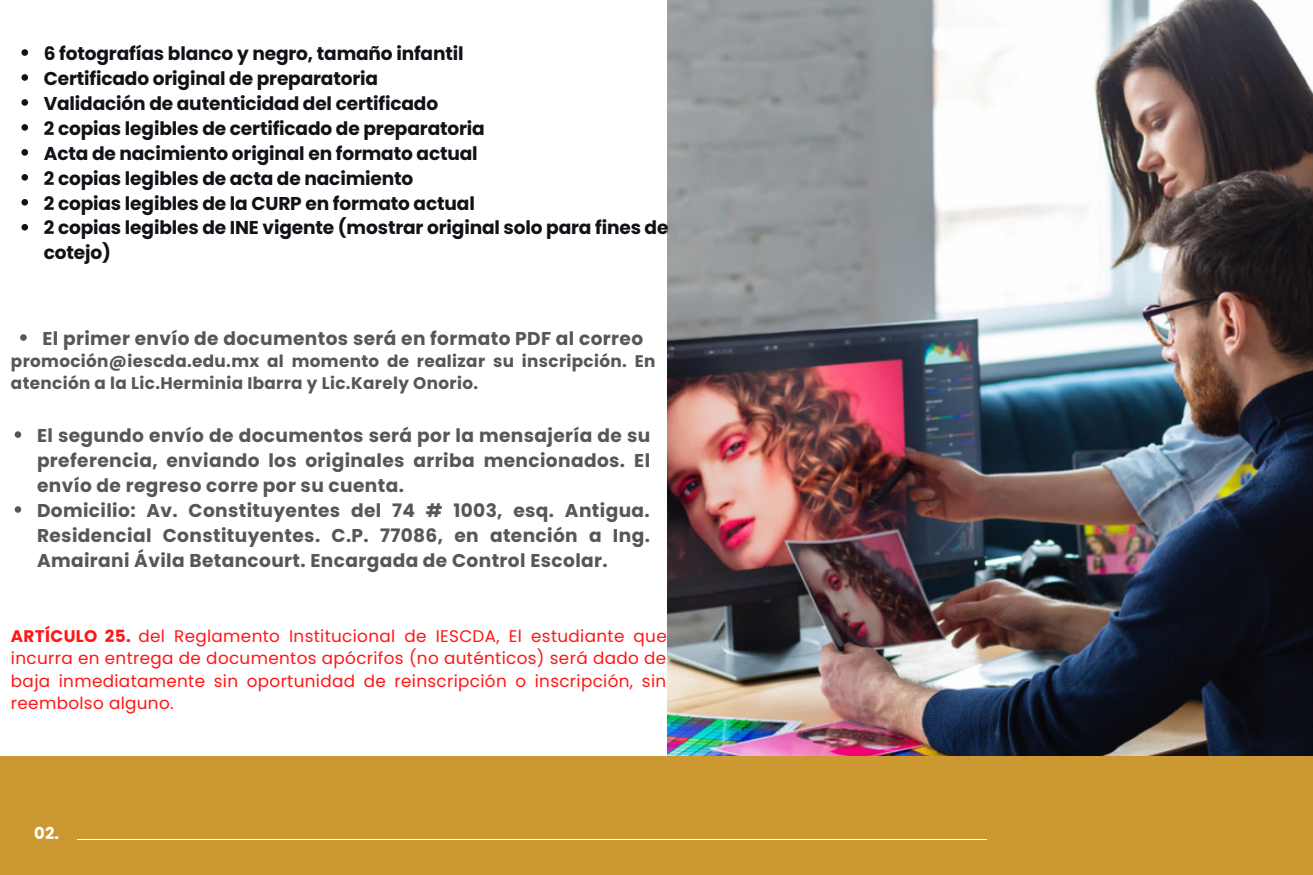
<style>
.page{position:relative;width:1313px;height:875px;background:#fff}
.page>*{position:absolute;margin:0;border:0;box-sizing:border-box;transform-origin:0 0}
.t1{font:700 18.55px/24.8px "Poppins";letter-spacing:.02em;color:#575756}
.t2{font:700 18.55px/24.8px "Poppins";letter-spacing:-.01em;color:#111217}
.t3{font:16.8px/22.4px "Poppins";letter-spacing:.02em;color:#ff1616;text-align:justify}
.t4{font:700 16.8px/22.4px "Poppins";letter-spacing:.02em;color:#575756}
.t5{font:700 16.45px "Poppins";color:#fff}
.s1{font-weight:700}
</style>
<div class="page">
<img style="left:667px;top:0;width:645px;height:756px">
<div style="left:0;top:756px;width:1312px;height:118px;background:#cb9832"></div>
<hr style="left:78px;top:838px;width:908px;height:1px;background:#fff">
<svg style="left:21px;top:49px;width:7px;height:7px"></svg>
<svg style="left:21px;top:74px;width:7px;height:7px"></svg>
<svg style="left:21px;top:99px;width:7px;height:7px"></svg>
<svg style="left:21px;top:124px;width:7px;height:7px"></svg>
<svg style="left:21px;top:149px;width:7px;height:7px"></svg>
<svg style="left:21px;top:174px;width:7px;height:6px"></svg>
<svg style="left:21px;top:199px;width:7px;height:6px"></svg>
<svg style="left:21px;top:224px;width:7px;height:6px"></svg>
<svg style="left:20px;top:334px;width:7px;height:6px"></svg>
<svg style="left:15px;top:431px;width:6px;height:6px"></svg>
<svg style="left:15px;top:506px;width:6px;height:6px"></svg>
<p class="t2" style="left:44px;top:41px;width:626px">6 fotografías blanco y negro, tamaño infantil<br>Certificado original de preparatoria<br>Validación de autenticidad del certificado<br>2 copias legibles de certificado de preparatoria<br>Acta de nacimiento original en formato actual<br>2 copias legibles de acta de nacimiento<br>2 copias legibles de la CURP en formato actual<br>2 copias legibles de INE vigente (mostrar original solo para fines de cotejo)</p>
<p class="t1" style="left:42px;top:325px;width:602px">El primer envío de documentos será en formato PDF al correo</p>
<p class="t4" style="left:11px;top:350px;width:646px">promoción@iescda.edu.mx al momento de realizar su inscripción. En atención a la Lic.Herminia Ibarra y Lic.Karely Onorio.</p>
<p class="t1" style="left:37px;top:422px;width:615px">El segundo envío de documentos será por la mensajería de su preferencia, enviando los originales arriba mencionados. El envío de regreso corre por su cuenta.<br>Domicilio: Av. Constituyentes del 74 # 1003, esq. Antigua.<br>Residencial Constituyentes. C.P. 77086, en atención a Ing.<br>Amairani Ávila Betancourt. Encargada de Control Escolar.</p>
<p class="t3" style="left:11px;top:624px;width:657px"><span class="s1">ARTÍCULO 25.</span> del Reglamento Institucional de IESCDA, El estudiante que incurra en entrega de documentos apócrifos (no auténticos) será dado de baja inmediatamente sin oportunidad de reinscripción o inscripción, sin reembolso alguno.</p>
<p class="t5" style="left:34px;top:821px;width:26px">02.</p>
</div>
